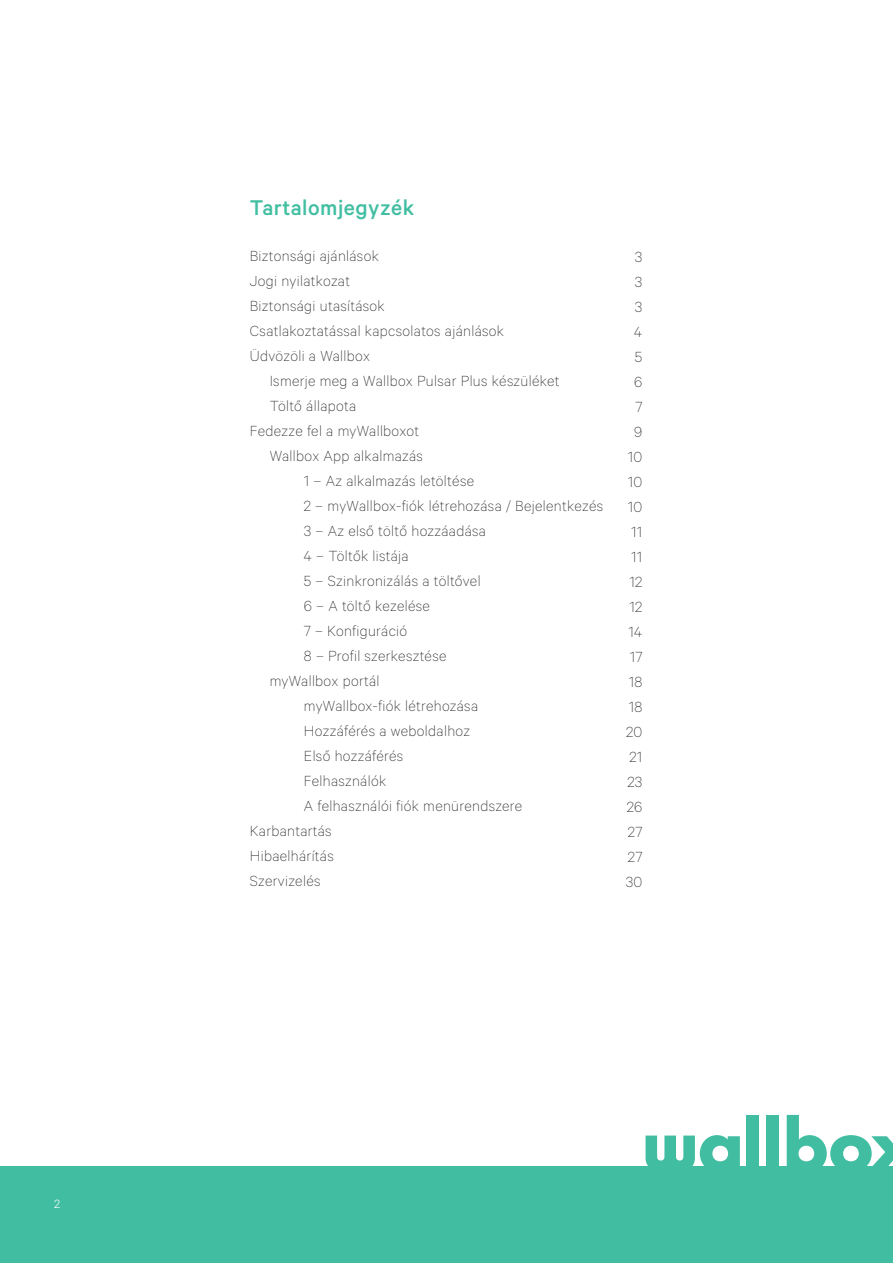
<style>
.page{position:relative;width:893px;height:1263px;background:#fff}
.page>*{position:absolute;margin:0;border:0;box-sizing:border-box;transform-origin:0 0}
.titulos{font:500 24px "Calibre";letter-spacing:.02em;color:#41bea2}
.indice{font:100 16.5px "Calibre";letter-spacing:.02em;color:#231f20}
.t1{font:300 13.5px "Calibre";color:#fff}
</style>
<div class="page">
<div style="left:0;top:1167px;width:893px;height:96px;background:#41bea2"></div>
<svg style="left:646px;top:1135px;width:94px;height:32px"></svg>
<div style="left:747px;top:1115px;width:12px;height:56px;background:#41bea2"></div>
<div style="left:767px;top:1115px;width:12px;height:56px;background:#41bea2"></div>
<svg style="left:787px;top:1115px;width:106px;height:52px"></svg>
<p class="t1" style="left:54px;top:1195px;width:7px">2</p>
<p class="titulos" style="left:250px;top:194px;width:166px">Tartalomjegyzék</p>
<p class="indice" style="left:250px;top:246px;width:131px">Biztonsági ajánlások</p>
<p class="indice" style="left:250px;top:271px;width:102px">Jogi nyilatkozat</p>
<p class="indice" style="left:250px;top:296px;width:136px">Biztonsági utasítások</p>
<p class="indice" style="left:250px;top:321px;width:256px">Csatlakoztatással kapcsolatos ajánlások</p>
<p class="indice" style="left:250px;top:346px;width:122px">Üdvözöli a Wallbox</p>
<p class="indice" style="left:270px;top:371px;width:291px">Ismerje meg a Wallbox Pulsar Plus készüléket</p>
<p class="indice" style="left:270px;top:396px;width:88px">Töltő állapota</p>
<p class="indice" style="left:250px;top:421px;width:171px">Fedezze fel a myWallboxot</p>
<p class="indice" style="left:270px;top:446px;width:155px">Wallbox App alkalmazás</p>
<p class="indice" style="left:304px;top:471px;width:172px">1 – Az alkalmazás letöltése</p>
<p class="indice" style="left:304px;top:497px;width:301px">2 – myWallbox-fiók létrehozása / Bejelentkezés</p>
<p class="indice" style="left:304px;top:522px;width:184px">3 – Az első töltő hozzáadása</p>
<p class="indice" style="left:304px;top:547px;width:106px">4 – Töltők listája</p>
<p class="indice" style="left:304px;top:572px;width:178px">5 – Szinkronizálás a töltővel</p>
<p class="indice" style="left:304px;top:597px;width:128px">6 – A töltő kezelése</p>
<p class="indice" style="left:304px;top:622px;width:105px">7 – Konfiguráció</p>
<p class="indice" style="left:304px;top:647px;width:144px">8 – Profil szerkesztése</p>
<p class="indice" style="left:270px;top:672px;width:111px">myWallbox portál</p>
<p class="indice" style="left:304px;top:697px;width:176px">myWallbox-fiók létrehozása</p>
<p class="indice" style="left:304px;top:722px;width:168px">Hozzáférés a weboldalhoz</p>
<p class="indice" style="left:304px;top:747px;width:101px">Első hozzáférés</p>
<p class="indice" style="left:304px;top:772px;width:84px">Felhasználók</p>
<p class="indice" style="left:304px;top:797px;width:220px">A felhasználói fiók menürendszere</p>
<p class="indice" style="left:250px;top:822px;width:83px">Karbantartás</p>
<p class="indice" style="left:250px;top:847px;width:85px">Hibaelhárítás</p>
<p class="indice" style="left:250px;top:872px;width:72px">Szervizelés</p>
<p class="indice" style="left:635px;top:247px;width:9px">3</p>
<p class="indice" style="left:635px;top:272px;width:9px">3</p>
<p class="indice" style="left:635px;top:297px;width:9px">3</p>
<p class="indice" style="left:634px;top:322px;width:10px">4</p>
<p class="indice" style="left:635px;top:347px;width:9px">5</p>
<p class="indice" style="left:634px;top:372px;width:10px">6</p>
<p class="indice" style="left:635px;top:397px;width:8px">7</p>
<p class="indice" style="left:634px;top:422px;width:10px">9</p>
<p class="indice" style="left:628px;top:447px;width:16px">10</p>
<p class="indice" style="left:628px;top:472px;width:16px">10</p>
<p class="indice" style="left:628px;top:497px;width:16px">10</p>
<p class="indice" style="left:631px;top:522px;width:13px">11</p>
<p class="indice" style="left:631px;top:547px;width:13px">11</p>
<p class="indice" style="left:629px;top:572px;width:14px">12</p>
<p class="indice" style="left:629px;top:597px;width:14px">12</p>
<p class="indice" style="left:628px;top:622px;width:15px">14</p>
<p class="indice" style="left:630px;top:647px;width:14px">17</p>
<p class="indice" style="left:629px;top:672px;width:15px">18</p>
<p class="indice" style="left:629px;top:697px;width:15px">18</p>
<p class="indice" style="left:626px;top:722px;width:18px">20</p>
<p class="indice" style="left:629px;top:747px;width:14px">21</p>
<p class="indice" style="left:627px;top:772px;width:17px">23</p>
<p class="indice" style="left:627px;top:797px;width:17px">26</p>
<p class="indice" style="left:628px;top:822px;width:16px">27</p>
<p class="indice" style="left:628px;top:847px;width:16px">27</p>
<p class="indice" style="left:626px;top:872px;width:18px">30</p>
</div>
